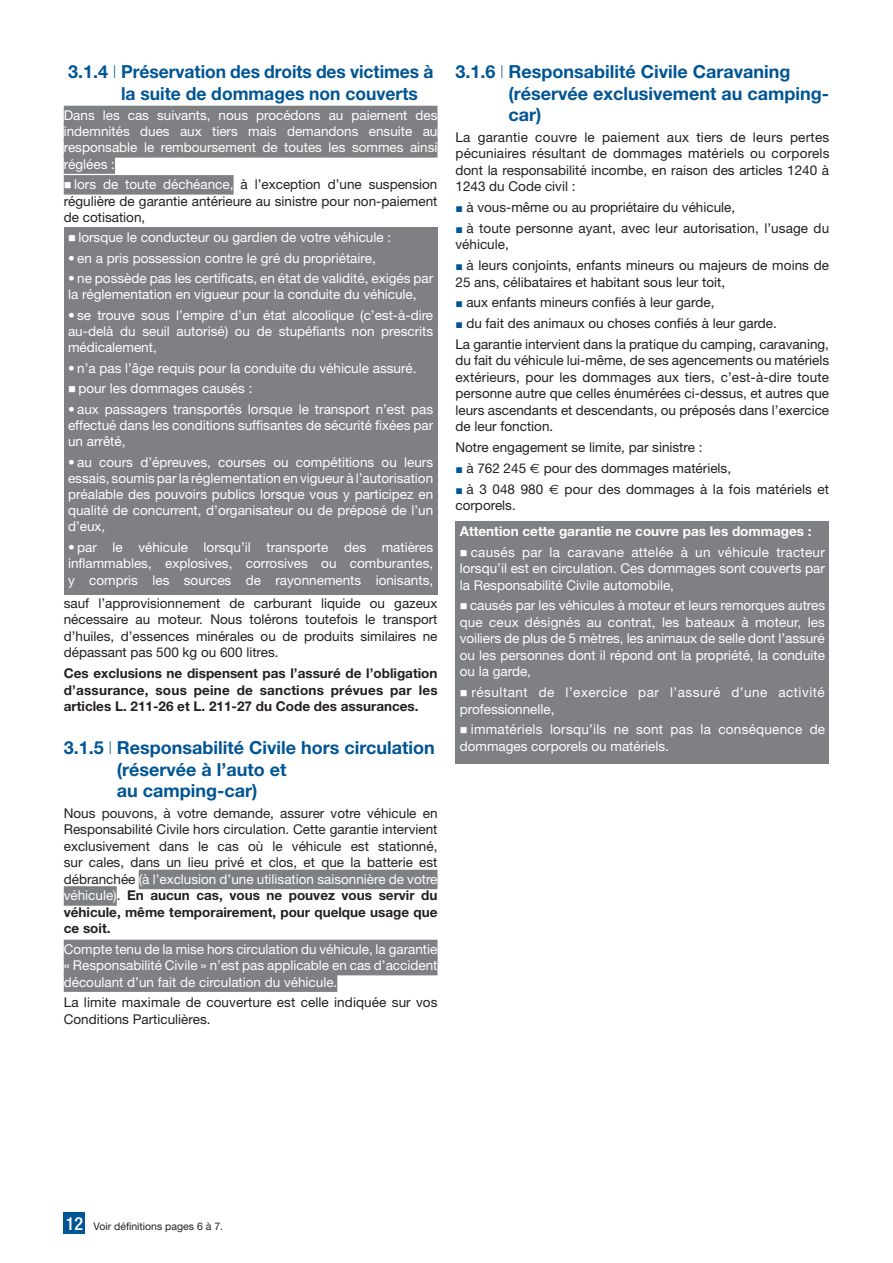
<style>
.page{position:relative;width:893px;height:1263px;background:#fff}
.page>*{position:absolute;margin:0;border:0;box-sizing:border-box;transform-origin:0 0}
.Normal_e{font:700 18px/21.6px "Helvetica Neue";color:#005594}
.Normal_e-2{font:13.5px/16.5px "Helvetica Neue";color:#231f20;text-align:justify}
.Normal_e-3{font:13.5px/16.2px "Helvetica Neue";color:#fff;text-align:justify}
.Normal_e-4{font:700 13.5px/16.5px "Helvetica Neue";color:#231f20;text-align:justify}
.Normal_e-5{font:13.5px/16.5px "Helvetica Neue";letter-spacing:.02em;color:#fff}
.Normal_e-6{font:13.5px/16.5px "Helvetica Neue";letter-spacing:.035em;color:#fff}
.Normal_e-7{font:700 13.5px "Helvetica Neue";color:#fff}
.t1{font:10.5px "Helvetica Neue";color:#231f20}
.s1{font-weight:100}
.s2{color:#fff}
.s3{font-weight:700}
.s4{font-family:"Euro Sans"}
.s5{font-weight:500;font-stretch:condensed;font-size:18px;color:#fff}
</style>
<div class="page">
<div style="left:64px;top:1212px;width:21px;height:21px;background:#005594"></div>
<div style="left:64px;top:106px;width:373px;height:19px;background:#7e8083"></div>
<div style="left:64px;top:122px;width:373px;height:19px;background:#7e8083"></div>
<div style="left:64px;top:138px;width:373px;height:20px;background:#7e8083"></div>
<div style="left:64px;top:154px;width:51px;height:20px;background:#7e8083"></div>
<div style="left:64px;top:175px;width:170px;height:20px;background:#7e8083"></div>
<div style="left:455px;top:521px;width:374px;height:242px;background:#7e8083"></div>
<div style="left:64px;top:227px;width:373px;height:368px;background:#7e8083"></div>
<div style="left:139px;top:870px;width:298px;height:19px;background:#7e8083"></div>
<div style="left:64px;top:886px;width:53px;height:20px;background:#7e8083"></div>
<div style="left:64px;top:940px;width:373px;height:19px;background:#7e8083"></div>
<div style="left:64px;top:956px;width:373px;height:19px;background:#7e8083"></div>
<div style="left:64px;top:972px;width:273px;height:20px;background:#7e8083"></div>
<p class="Normal_e" style="left:121px;top:60px;width:314px;text-indent:-53px">3.1.4 <span class="s1">I</span> Préservation des droits des victimes à la suite de dommages non couverts</p>
<p class="Normal_e-3" style="left:64px;top:107px;width:375px">Dans les cas suivants, nous procédons au paiement des indemnités dues aux tiers mais demandons ensuite au responsable le remboursement de toutes les sommes ainsi réglées :</p>
<p class="Normal_e-2" style="left:64px;top:176px;width:375px"><span class="s2">■ lors de toute déchéance,</span> à l’exception d’une suspension régulière de garantie antérieure au sinistre pour non-paiement de cotisation,</p>
<p class="Normal_e-3" style="left:68px;top:229px;width:325px">■ lorsque le conducteur ou gardien de votre véhicule :</p>
<p class="Normal_e-3" style="left:68px;top:250px;width:309px">• en a pris possession contre le gré du propriétaire,</p>
<p class="Normal_e-3" style="left:68px;top:270px;width:367px">• ne possède pas les certificats, en état de validité, exigés par la réglementation en vigueur pour la conduite du véhicule,</p>
<p class="Normal_e-3" style="left:68px;top:307px;width:367px">• se trouve sous l’empire d’un état alcoolique (c’est-à-dire au-delà du seuil autorisé) ou de stupéfiants non prescrits médicalement,</p>
<p class="Normal_e-3" style="left:68px;top:360px;width:350px">• n’a pas l’âge requis pour la conduite du véhicule assuré.</p>
<p class="Normal_e-3" style="left:68px;top:380px;width:186px">■ pour les dommages causés :</p>
<p class="Normal_e-3" style="left:68px;top:401px;width:367px">• aux passagers transportés lorsque le transport n’est pas effectué dans les conditions suffisantes de sécurité fixées par un arrêté,</p>
<p class="Normal_e-3" style="left:68px;top:453px;width:367px">• au cours d’épreuves, courses ou compétitions ou leurs essais, soumis par la réglementation en vigueur à l’autorisation préalable des pouvoirs publics lorsque vous y participez en qualité de concurrent, d’organisateur ou de préposé de l’un d’eux,</p>
<p class="Normal_e-3" style="left:68px;top:539px;width:367px">• par le véhicule lorsqu’il transporte des matières inflammables, explosives, corrosives ou comburantes, y compris les sources de rayonnements ionisants,</p>
<p class="Normal_e-2" style="left:64px;top:595px;width:375px">sauf l’approvisionnement de carburant liquide ou gazeux nécessaire au moteur. Nous tolérons toutefois le transport d’huiles, d’essences minérales ou de produits similaires ne dépassant pas 500 kg ou 600 litres.</p>
<p class="Normal_e-4" style="left:64px;top:665px;width:375px">Ces exclusions ne dispensent pas l’assuré de l’obligation d’assurance, sous peine de sanctions prévues par les articles L. 211-26 et L. 211-27 du Code des assurances.</p>
<p class="Normal_e" style="left:117px;top:736px;width:319px;text-indent:-53px">3.1.5 <span class="s1">I</span> Responsabilité Civile hors circulation (réservée à l’auto et<br>au camping-car)</p>
<p class="Normal_e-2" style="left:64px;top:805px;width:375px">Nous pouvons, à votre demande, assurer votre véhicule en Responsabilité Civile hors circulation. Cette garantie intervient exclusivement dans le cas où le véhicule est stationné, sur cales, dans un lieu privé et clos, et que la batterie est débranchée <span class="s2">(à l’exclusion d’une utilisation saisonnière de votre véhicule)</span>. <span class="s3">En aucun cas, vous ne pouvez vous servir du véhicule, même temporairement, pour quelque usage que ce soit.</span></p>
<p class="Normal_e-3" style="left:64px;top:941px;width:375px">Compte tenu de la mise hors circulation du véhicule, la garantie « Responsabilité Civile » n’est pas applicable en cas d’accident découlant d’un fait de circulation du véhicule.</p>
<p class="Normal_e-2" style="left:64px;top:994px;width:375px">La limite maximale de couverture est celle indiquée sur vos<br>Conditions Particulières.</p>
<p class="Normal_e" style="left:509px;top:60px;width:322px;text-indent:-53px">3.1.6 <span class="s1">I</span> Responsabilité Civile Caravaning (réservée exclusivement au camping&shy;car)</p>
<p class="Normal_e-2" style="left:455px;top:129px;width:375px">La garantie couvre le paiement aux tiers de leurs pertes pécuniaires résultant de dommages matériels ou corporels dont la responsabilité incombe, en raison des articles 1240 à 1243 du Code civil :</p>
<p class="Normal_e-2" style="left:466px;top:199px;width:270px">à vous-même ou au propriétaire du véhicule,</p>
<p class="Normal_e-2" style="left:455px;top:220px;width:375px;text-indent:11px">à toute personne ayant, avec leur autorisation, l’usage du véhicule,</p>
<p class="Normal_e-2" style="left:455px;top:257px;width:375px;text-indent:11px">à leurs conjoints, enfants mineurs ou majeurs de moins de<br>25 ans, célibataires et habitant sous leur toit,</p>
<p class="Normal_e-2" style="left:466px;top:294px;width:250px">aux enfants mineurs confiés à leur garde,</p>
<p class="Normal_e-2" style="left:466px;top:315px;width:312px">du fait des animaux ou choses confiés à leur garde.</p>
<p class="Normal_e-2" style="left:455px;top:336px;width:375px">La garantie intervient dans la pratique du camping, caravaning, du fait du véhicule lui-même, de ses agencements ou matériels extérieurs, pour les dommages aux tiers, c’est-à-dire toute personne autre que celles énumérées ci-dessus, et autres que leurs ascendants et descendants, ou préposés dans l’exercice de leur fonction.</p>
<p class="Normal_e-2" style="left:455px;top:439px;width:249px">Notre engagement se limite, par sinistre :</p>
<p class="Normal_e-2" style="left:466px;top:460px;width:266px">à 762 245 <span class="s4">€</span> pour des dommages matériels,</p>
<p class="Normal_e-2" style="left:455px;top:480px;width:375px;text-indent:11px">à 3 048 980 <span class="s4">€</span> pour des dommages à la fois matériels et corporels.</p>
<p class="Normal_e-7" style="left:460px;top:523px;width:353px">Attention cette garantie ne couvre pas les dommages :</p>
<p class="Normal_e-3" style="left:460px;top:543px;width:367px">■ causés par la caravane attelée à un véhicule tracteur lorsqu’il est en circulation. Ces dommages sont couverts par la Responsabilité Civile automobile,</p>
<p class="Normal_e-3" style="left:460px;top:597px;width:367px">■ causés par les véhicules à moteur et leurs remorques autres que ceux désignés au contrat, les bateaux à moteur, les voiliers de plus de 5 mètres, les animaux de selle dont l’assuré ou les personnes dont il répond ont la propriété, la conduite ou la garde,</p>
<p class="Normal_e-6" style="left:460px;top:684px;width:367px">■ résultant de l’exercice par l’assuré d’une activité professionnelle,</p>
<p class="Normal_e-5" style="left:460px;top:721px;width:367px">■ immatériels lorsqu’ils ne sont pas la conséquence de dommages corporels ou matériels.</p>
<p class="t1" style="left:66px;top:1219px;width:159px"><span class="s5">12</span> Voir définitions pages 6 à 7.</p>
</div>
